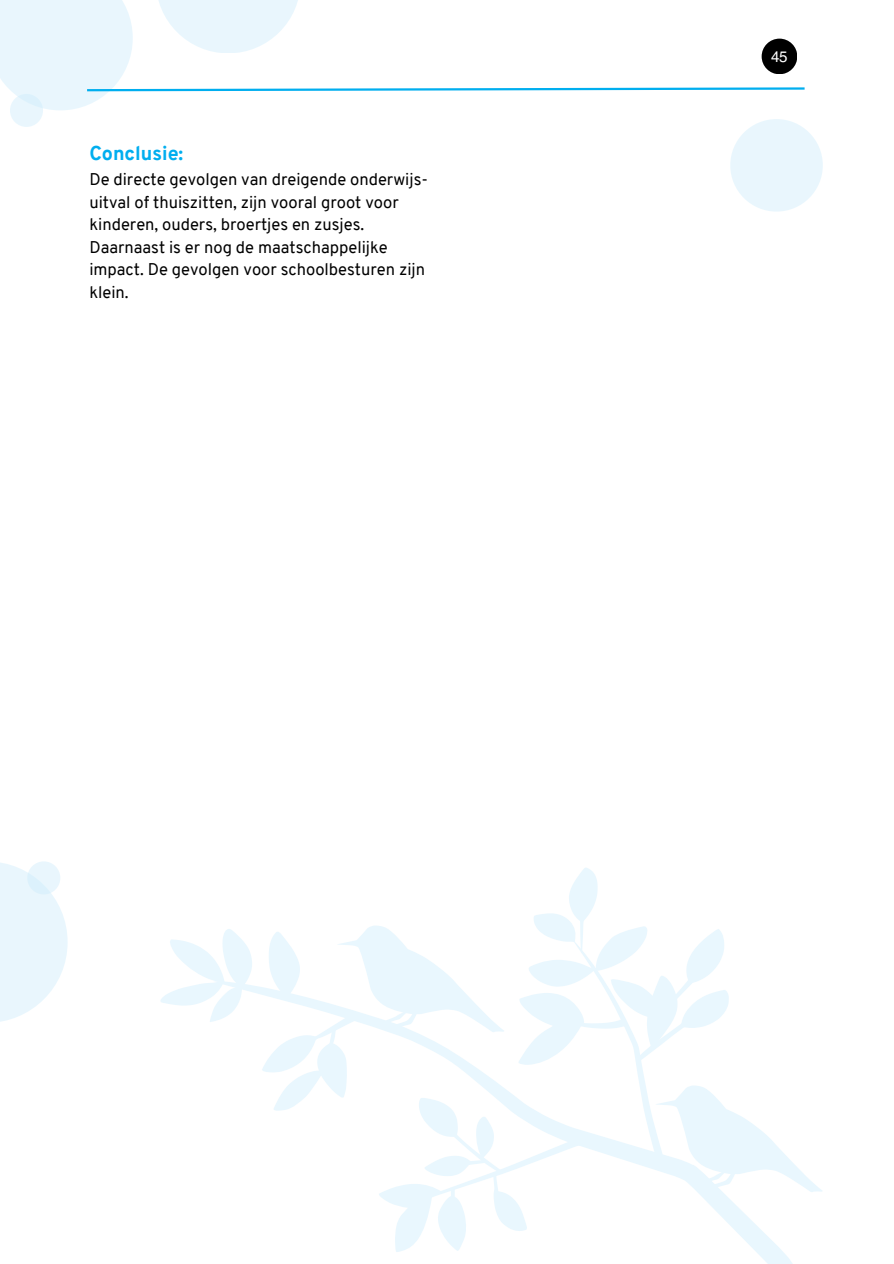
<style>
.page{position:relative;width:894px;height:1264px;background:#fff}
.page>*{position:absolute;margin:0;border:0;box-sizing:border-box;transform-origin:0 0}
.t1{font:800 19.5px "Overpass";color:#00aeef}
.t2{font:16.5px/22.5px "Overpass";color:#000}
.t3{font:15px "Helios";color:#fff}
</style>
<div class="page">
<div style="left:10px;top:94px;width:33px;height:33px;background:#e9f6fd;border-radius:50%"></div>
<div style="left:730px;top:119px;width:92px;height:93px;background:#e9f6fd;border-radius:50%"></div>
<svg style="left:0;top:863px;width:68px;height:159px;fill:#e9f6fd"></svg>
<svg style="left:0;top:0;width:805px;height:110px"></svg>
<svg style="left:27px;top:861px;width:33px;height:33px"></svg>
<div style="left:761px;top:39px;width:36px;height:35px;background:#000;border-radius:50%"></div>
<svg style="left:160px;top:929px;width:92px;height:93px"></svg>
<svg style="left:262px;top:868px;width:560px;height:383px"></svg>
<h1 class="t1" style="left:89px;top:146px;width:95px">Conclusie:</h1>
<h1 class="t2" style="left:89px;top:170px;width:340px">De directe gevolgen van dreigende onderwijs&shy;uitval of thuiszitten, zijn vooral groot voor kinderen, ouders, broertjes en zusjes.<br>Daarnaast is er nog de maatschappelijke impact. De gevolgen voor schoolbesturen zijn klein.</h1>
<p class="t3" style="left:771px;top:47px;width:18px">45</p>
</div>
